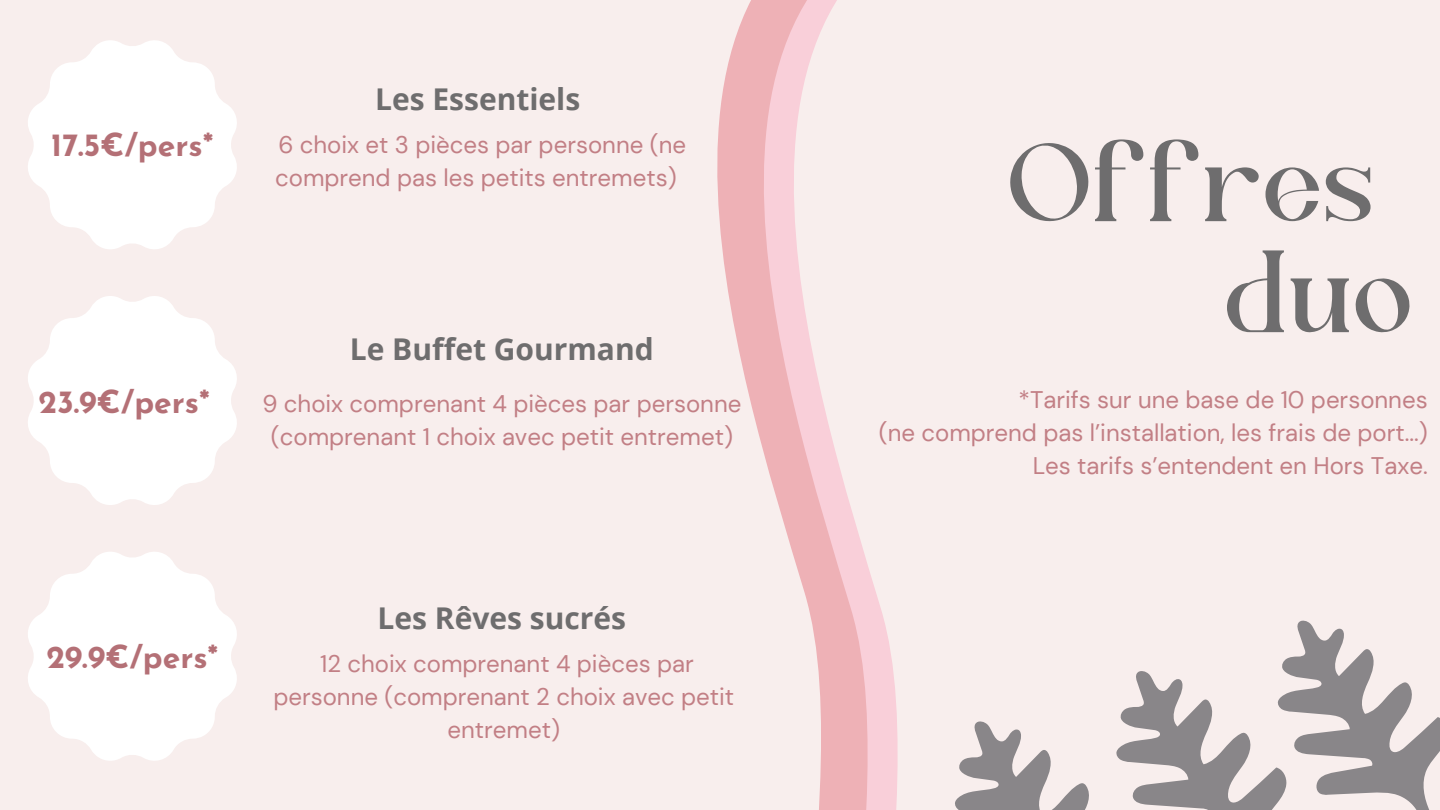
<style>
.page{position:relative;width:1440px;height:810px;background:#f8eeed}
.page>*{position:absolute;margin:0;border:0;box-sizing:border-box;transform-origin:0 0}
.t1{font:111.6px/111px "Shandora DEMO";color:#6e6d6e}
.t2{font:700 31.8px "Josefin Sans";color:#b47076}
.t3{font:700 30px "Open Sans";color:#6e6d6e}
.t4{font:24px/33px "DM Sans";color:#c27f85;text-align:center}
</style>
<div class="page">
<svg style="left:717px;top:0;width:181px;height:810px"></svg>
<svg style="left:28px;top:40px;width:209px;height:209px"></svg>
<svg style="left:28px;top:296px;width:209px;height:209px"></svg>
<svg style="left:1297px;top:620px;width:143px;height:190px"></svg>
<svg style="left:28px;top:552px;width:209px;height:209px"></svg>
<svg style="left:955px;top:637px;width:375px;height:173px"></svg>
<h2 class="t3" style="left:375px;top:78px;width:207px">Les Essentiels</h2>
<p class="t2" style="left:51px;top:132px;width:164px">17.5€/pers*</p>
<p class="t4" style="left:275px;top:128px;width:412px;text-align:left">6 choix et 3 pièces par personne (ne comprend pas les petits entremets)</p>
<p class="t1" style="left:1227px;top:128px;width:191px;text-indent:-217px">Offres duo</p>
<p class="t3" style="left:350px;top:328px;width:305px">Le Buffet Gourmand</p>
<h2 class="t4" style="left:262px;top:388px;width:480px">9 choix comprenant 4 pièces par personne (comprenant 1 choix avec petit entremet)</h2>
<p class="t2" style="left:38px;top:389px;width:173px">23.9€/pers*</p>
<h2 class="t4" style="left:1019px;top:384px;width:411px">*Tarifs sur une base de 10 personnes</h2>
<p class="t4" style="left:879px;top:417px;width:550px;text-align:right">(ne comprend pas l’installation, les frais de port...)<br>Les tarifs s’entendent en Hors Taxe.</p>
<p class="t2" style="left:46px;top:644px;width:173px">29.9€/pers*</p>
<p class="t3" style="left:378px;top:597px;width:250px">Les Rêves sucrés</p>
<h1 class="t4" style="left:273px;top:647px;width:462px">12 choix comprenant 4 pièces par personne (comprenant 2 choix avec petit entremet)</h1>
</div>
